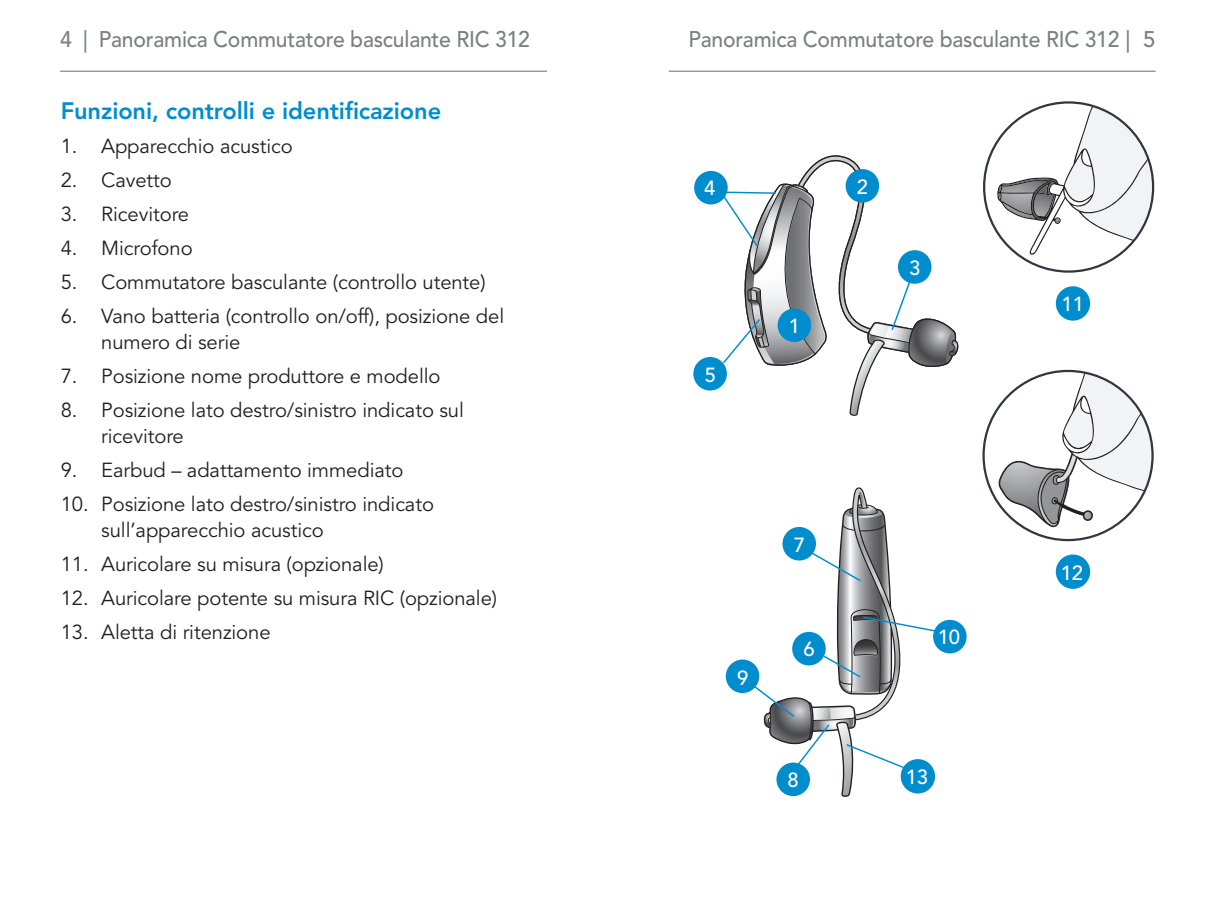
<style>
.page{position:relative;width:1215px;height:912px;background:#fff}
.page>*{position:absolute;margin:0;border:0;box-sizing:border-box;transform-origin:0 0}
._3a__Blue_Subs{font:23.62px "Avenir LT SLI Std Heavy";letter-spacing:-.005em;color:#008dce}
._8__left_page_header{font:22.5px "Avenir LT SLI Std Medium";letter-spacing:-.01em;color:#7b8080;scale:.94 1}
._9__right_page_heade{font:22.5px "Avenir LT SLI Std Medium";letter-spacing:-.01em;color:#7b8080;scale:.94 1}
.t1{font:20.25px/25.9px "Avenir LT Std";letter-spacing:-.005em;color:#231f20}
.Callout_Numbers{font:20.25px "Avenir LT SLI Std Medium";letter-spacing:-.005em;color:#fff}
</style>
<div class="page">
<hr style="left:60px;top:71px;width:487px;height:1px;background:#7b8080">
<hr style="left:669px;top:71px;width:487px;height:1px;background:#7b8080">
<div style="left:1056px;top:286px;width:34px;height:34px;background:#008dce;border-radius:50%"></div>
<div style="left:1056px;top:554px;width:34px;height:34px;background:#008dce;border-radius:50%"></div>
<svg style="left:997px;top:102px;width:156px;height:167px"></svg>
<svg style="left:999px;top:371px;width:154px;height:156px"></svg>
<svg style="left:746px;top:487px;width:207px;height:310px"></svg>
<svg style="left:718px;top:155px;width:241px;height:261px"></svg>
<div style="left:694px;top:171px;width:34px;height:33px;background:#008dce;border-radius:50%"></div>
<div style="left:846px;top:169px;width:33px;height:34px;background:#008dce;border-radius:50%"></div>
<div style="left:778px;top:308px;width:33px;height:34px;background:#008dce;border-radius:50%"></div>
<div style="left:693px;top:357px;width:34px;height:33px;background:#008dce;border-radius:50%"></div>
<div style="left:898px;top:250px;width:34px;height:34px;background:#008dce;border-radius:50%"></div>
<div style="left:901px;top:759px;width:34px;height:34px;background:#008dce;border-radius:50%"></div>
<div style="left:782px;top:527px;width:34px;height:33px;background:#008dce;border-radius:50%"></div>
<div style="left:933px;top:619px;width:34px;height:34px;background:#008dce;border-radius:50%"></div>
<div style="left:792px;top:631px;width:34px;height:34px;background:#008dce;border-radius:50%"></div>
<div style="left:776px;top:762px;width:34px;height:33px;background:#008dce;border-radius:50%"></div>
<div style="left:726px;top:659px;width:33px;height:34px;background:#008dce;border-radius:50%"></div>
<p class="_8__left_page_header" style="left:60px;top:27px;width:501px">4 | Panoramica Commutatore basculante RIC 312</p>
<p class="_9__right_page_heade" style="left:688px;top:27px;width:499px">Panoramica Commutatore basculante RIC 312 | 5</p>
<p class="_3a__Blue_Subs" style="left:61px;top:97px;width:382px">Funzioni, controlli e identificazione</p>
<p class="t1" style="left:61px;top:134px;width:234px">1. Apparecchio acustico</p>
<p class="t1" style="left:61px;top:168px;width:113px">2. Cavetto</p>
<p class="t1" style="left:61px;top:202px;width:130px">3. Ricevitore</p>
<p class="t1" style="left:61px;top:236px;width:133px">4. Microfono</p>
<p class="t1" style="left:61px;top:270px;width:426px">5. Commutatore basculante (controllo utente)</p>
<p class="t1" style="left:101px;top:304px;width:404px;text-indent:-40px">6. Vano batteria (controllo on/off), posizione del numero di serie</p>
<p class="t1" style="left:61px;top:363px;width:381px">7. Posizione nome produttore e modello</p>
<p class="t1" style="left:101px;top:397px;width:364px;text-indent:-40px">8. Posizione lato destro/sinistro indicato sul ricevitore</p>
<p class="t1" style="left:61px;top:457px;width:344px">9. Earbud – adattamento immediato</p>
<p class="t1" style="left:101px;top:491px;width:334px;text-indent:-40px">10. Posizione lato destro/sinistro indicato sull’apparecchio acustico</p>
<p class="t1" style="left:61px;top:551px;width:325px">11. Auricolare su misura (opzionale)</p>
<p class="t1" style="left:61px;top:585px;width:438px">12. Auricolare potente su misura RIC (opzionale)</p>
<p class="t1" style="left:61px;top:619px;width:211px">13. Aletta di ritenzione</p>
<p class="Callout_Numbers" style="left:704px;top:176px;width:13px">4</p>
<p class="Callout_Numbers" style="left:857px;top:175px;width:13px">2</p>
<p class="Callout_Numbers" style="left:705px;top:363px;width:13px">5</p>
<p class="Callout_Numbers" style="left:789px;top:314px;width:13px">1</p>
<p class="Callout_Numbers" style="left:909px;top:256px;width:13px">3</p>
<p class="Callout_Numbers" style="left:737px;top:666px;width:13px">9</p>
<p class="Callout_Numbers" style="left:794px;top:533px;width:13px">7</p>
<p class="Callout_Numbers" style="left:803px;top:637px;width:13px">6</p>
<p class="Callout_Numbers" style="left:787px;top:768px;width:13px">8</p>
<p class="Callout_Numbers" style="left:938px;top:625px;width:24px">10</p>
<p class="Callout_Numbers" style="left:906px;top:765px;width:24px">13</p>
<p class="Callout_Numbers" style="left:1062px;top:292px;width:24px">11</p>
<p class="Callout_Numbers" style="left:1061px;top:560px;width:24px">12</p>
</div>
